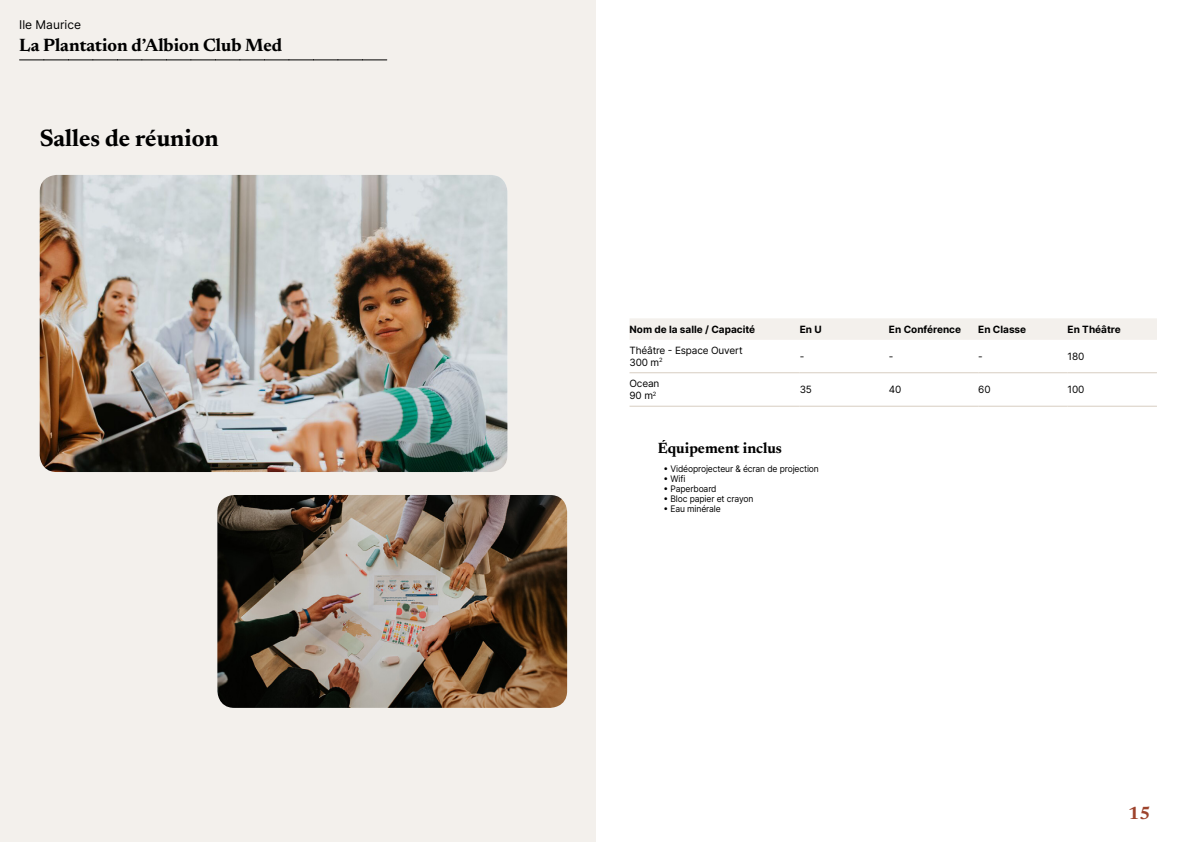
<style>
.page{position:relative;width:1191px;height:842px;background:#fff}
.page>*{position:absolute;margin:0;border:0;box-sizing:border-box;transform-origin:0 0}
.t1{font:700 24px "Newsreader 24 pt";color:#000}
.t2{font:700 18px "Newsreader 24 pt";color:#000}
.t3{font:700 18px "Newsreader 24 pt";color:#9d432c}
.t4{font:700 15px "Newsreader 24 pt";color:#000}
.t5{font:12px "Inter";color:#000}
.t6{font:700 10px "Inter";color:#000}
.t7{font:10px/12px "Inter";letter-spacing:-.015em;color:#000}
.t8{font:9px "Inter";letter-spacing:-.015em;color:#000;scale:.95 1}
</style>
<div class="page">
<div style="left:0;top:0;width:595px;height:842px;background:#f3f0ec"></div>
<img style="left:40px;top:175px;width:467px;height:297px">
<img style="left:217px;top:495px;width:350px;height:213px">
<svg style="left:20px;top:60px;width:367px;height:1px"></svg>
<div style="left:630px;top:318px;width:527px;height:22px;background:#f3f0ec"></div>
<hr style="left:629px;top:372px;width:170px;height:1px;background:#d7cdc1">
<hr style="left:799px;top:372px;width:90px;height:1px;background:#d7cdc1">
<hr style="left:889px;top:372px;width:89px;height:1px;background:#d7cdc1">
<hr style="left:978px;top:372px;width:89px;height:1px;background:#d7cdc1">
<hr style="left:1067px;top:372px;width:90px;height:1px;background:#d7cdc1">
<hr style="left:629px;top:406px;width:170px;height:1px;background:#d7cdc1">
<hr style="left:799px;top:406px;width:90px;height:1px;background:#d7cdc1">
<hr style="left:889px;top:406px;width:89px;height:1px;background:#d7cdc1">
<hr style="left:978px;top:406px;width:89px;height:1px;background:#d7cdc1">
<hr style="left:1067px;top:406px;width:90px;height:1px;background:#d7cdc1">
<h3 class="t5" style="left:19px;top:15px;width:63px">Ile Maurice</h3>
<h2 class="t2" style="left:19px;top:32px;width:264px">La Plantation d’Albion Club Med</h2>
<h1 class="t1" style="left:40px;top:121px;width:180px">Salles de réunion</h1>
<p class="t6" style="left:629px;top:322px;width:127px">Nom de la salle / Capacité</p>
<p class="t6" style="left:799px;top:322px;width:23px">En U</p>
<p class="t6" style="left:889px;top:322px;width:74px">En Conférence</p>
<p class="t6" style="left:978px;top:322px;width:49px">En Classe</p>
<p class="t6" style="left:1067px;top:322px;width:55px">En Théâtre</p>
<p class="t7" style="left:629px;top:344px;width:115px">Théâtre - Espace Ouvert<br>300 m<sup>2</sup></p>
<p class="t7" style="left:799px;top:350px;width:6px">-</p>
<p class="t7" style="left:889px;top:350px;width:6px">-</p>
<p class="t7" style="left:978px;top:350px;width:6px">-</p>
<p class="t7" style="left:1067px;top:350px;width:18px">180</p>
<p class="t7" style="left:629px;top:377px;width:31px">Ocean<br>90 m<sup>2</sup></p>
<p class="t7" style="left:799px;top:383px;width:14px">35</p>
<p class="t7" style="left:889px;top:383px;width:14px">40</p>
<p class="t7" style="left:978px;top:383px;width:14px">60</p>
<p class="t7" style="left:1067px;top:383px;width:18px">100</p>
<h3 class="t4" style="left:658px;top:437px;width:126px">Équipement inclus</h3>
<p class="t8" style="left:663px;top:462px;width:165px">• Vidéoprojecteur &amp; écran de projection</p>
<p class="t8" style="left:663px;top:472px;width:24px">• Wifi</p>
<p class="t8" style="left:663px;top:482px;width:57px">• Paperboard</p>
<p class="t8" style="left:663px;top:492px;width:96px">• Bloc papier et crayon</p>
<p class="t8" style="left:663px;top:502px;width:62px">• Eau minérale</p>
<h2 class="t3" style="left:1128px;top:800px;width:24px">15</h2>
</div>
